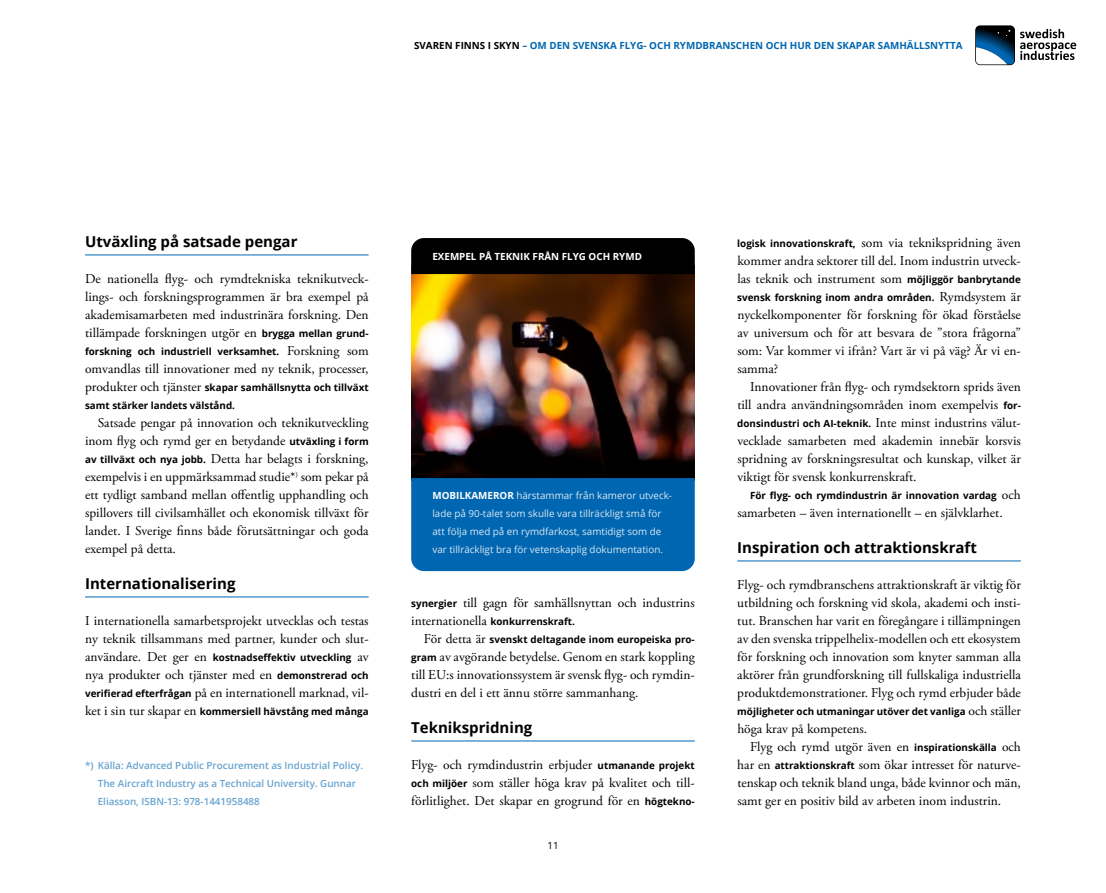
<style>
.page{position:relative;width:1106px;height:893px;background:#fff}
.page>*{position:absolute;margin:0;border:0;box-sizing:border-box;transform-origin:0 0}
.t1{font:700 15px "Open Sans";color:#000}
.t2{font:13.5px/18px "Adobe Garamond Pro";color:#000;text-align:justify}
.t3{font:700 9.9px/18px "Open Sans";color:#000}
.t4{font:9.9px/18px "Open Sans";color:#d9e8f3}
.t5{font:600 9.9px/18px "Open Sans";color:#66a3d0}
.t6{font:700 9.9px "Open Sans";color:#0066b1}
.t7{font:700 9.9px "Open Sans";color:#fff}
.t8{font:9.9px "Open Sans";color:#000}
.s1{color:#000}
.s2{font-family:"Open Sans";font-weight:700;font-size:9.9px}
.s3{font-family:"Adobe Garamond Pro";font-weight:400;font-size:13.5px}
.s4{font-weight:700;color:#fff}
</style>
<div class="page">
<hr style="left:85px;top:255px;width:284px;height:1px;background:#0066b1">
<hr style="left:85px;top:597px;width:284px;height:1px;background:#0066b1">
<hr style="left:411px;top:741px;width:283px;height:1px;background:#0066b1">
<hr style="left:737px;top:561px;width:283px;height:1px;background:#0066b1">
<img style="left:411px;top:274px;width:283px;height:204px">
<div style="left:411px;top:478px;width:283px;height:93px;background:#0066b1"></div>
<div style="left:411px;top:238px;width:283px;height:36px;background:#000"></div>
<svg style="left:975px;top:25px;width:40px;height:40px"></svg>
<svg style="left:976px;top:26px;width:38px;height:38px"></svg>
<svg style="left:1020px;top:29px;width:56px;height:31px"></svg>
<p class="t6" style="left:414px;top:38px;width:550px"><span class="s1">SVAREN FINNS I SKYN</span> – OM DEN SVENSKA FLYG- OCH RYMDBRANSCHEN OCH HUR DEN SKAPAR SAMHÄLLSNYTTA</p>
<p class="t1" style="left:85px;top:231px;width:214px">Utväxling på satsade pengar</p>
<p class="t2" style="left:85px;top:270px;width:285px">De nationella flyg- och rymdtekniska teknikutveck&shy;lings- och forskningsprogrammen är bra exempel på akademisamarbeten med industrinära forskning. Den tillämpade forskningen utgör en <span class="s2">brygga mellan grund-</span></p>
<p class="t3" style="left:85px;top:342px;width:285px">forskning och industriell verksamhet. <span class="s3">Forskning som</span></p>
<p class="t2" style="left:85px;top:360px;width:285px">omvandlas till innovationer med ny teknik, processer,</p>
<p class="t3" style="left:85px;top:378px;width:285px"><span class="s3">produkter och tjänster</span> skapar samhällsnytta och tillväxt samt stärker landets välstånd.</p>
<p class="t2" style="left:85px;top:414px;width:285px;text-indent:13px">Satsade pengar på innovation och teknikutveckling inom flyg och rymd ger en betydande <span class="s2">utväxling i form av tillväxt och nya jobb.</span> Detta har belagts i forskning, exempelvis i en uppmärksammad studie*<sup>)</sup> som pekar på ett tydligt samband mellan offentlig upphandling och spillovers till civilsamhället och ekonomisk tillväxt för landet. I Sverige finns både förutsättningar och goda exempel på detta.</p>
<p class="t1" style="left:85px;top:573px;width:152px">Internationalisering</p>
<p class="t2" style="left:85px;top:612px;width:285px">I internationella samarbetsprojekt utvecklas och testas ny teknik tillsammans med partner, kunder och slut-</p>
<p class="t3" style="left:85px;top:648px;width:285px"><span class="s3">användare. Det ger en</span> kostnadseffektiv utveckling <span class="s3">av</span></p>
<p class="t2" style="left:85px;top:666px;width:285px">nya produkter och tjänster med en <span class="s2">demonstrerad och verifierad efterfrågan</span> på en internationell marknad, vil-</p>
<p class="t3" style="left:85px;top:702px;width:285px"><span class="s3">ket i sin tur skapar en</span> kommersiell hävstång med många</p>
<p class="t5" style="left:98px;top:756px;width:267px;text-indent:-13px">*) Källa: Advanced Public Procurement as Industrial Policy.<br>The Aircraft Industry as a Technical University. Gunnar<br>Eliasson, ISBN-13: 978-1441958488</p>
<p class="t7" style="left:432px;top:249px;width:211px">EXEMPEL PÅ TEKNIK FRÅN FLYG OCH RYMD</p>
<p class="t4" style="left:432px;top:486px;width:241px"><span class="s4">MOBILKAMEROR</span> härstammar från kameror utveck&shy;lade på 90-talet som skulle vara tillräckligt små för att följa med på en rymdfarkost, samtidigt som de var tillräckligt bra för vetenskaplig dokumentation.</p>
<p class="t2" style="left:411px;top:594px;width:285px"><span class="s2">synergier</span> till gagn för samhällsnyttan och industrins</p>
<p class="t3" style="left:424px;top:612px;width:272px;text-indent:-13px"><span class="s3">internationella</span> konkurrenskraft.<br><span class="s3">För detta är</span> svenskt deltagande inom europeiska pro-</p>
<p class="t2" style="left:411px;top:648px;width:285px"><span class="s2">gram</span> av avgörande betydelse. Genom en stark koppling till EU:s innovationssystem är svensk flyg- och rymdin&shy;dustri en del i ett ännu större sammanhang.</p>
<p class="t1" style="left:411px;top:717px;width:123px">Teknikspridning</p>
<p class="t2" style="left:411px;top:756px;width:285px">Flyg- och rymdindustrin erbjuder <span class="s2">utmanande projekt och miljöer</span> som ställer höga krav på kvalitet och till&shy;förlitlighet. Det skapar en grogrund för en <span class="s2">högtekno-</span></p>
<p class="t8" style="left:547px;top:838px;width:13px">11</p>
<p class="t2" style="left:737px;top:234px;width:285px"><span class="s2">logisk innovationskraft,</span> som via teknikspridning även kommer andra sektorer till del. Inom industrin utveck&shy;las teknik och instrument som <span class="s2">möjliggör banbrytande</span></p>
<p class="t3" style="left:737px;top:288px;width:285px">svensk forskning inom andra områden. <span class="s3">Rymdsystem är</span></p>
<p class="t2" style="left:737px;top:306px;width:285px">nyckelkomponenter för forskning för ökad förståelse av universum och för att besvara de ”stora frågorna” som: Var kommer vi ifrån? Vart är vi på väg? Är vi en&shy;samma?</p>
<p class="t2" style="left:737px;top:378px;width:285px;text-align:right">Innovationer från flyg- och rymdsektorn sprids även till andra användningsområden inom exempelvis <span class="s2">for-</span></p>
<p class="t3" style="left:737px;top:414px;width:285px">donsindustri och AI-teknik. <span class="s3">Inte minst industrins välut-</span></p>
<p class="t2" style="left:737px;top:432px;width:285px">vecklade samarbeten med akademin innebär korsvis spridning av forskningsresultat och kunskap, vilket är viktigt för svensk konkurrenskraft.</p>
<p class="t3" style="left:750px;top:486px;width:272px">För flyg- och rymdindustrin är innovation vardag <span class="s3">och</span></p>
<p class="t2" style="left:737px;top:504px;width:267px">samarbeten – även internationellt – en självklarhet.</p>
<p class="t1" style="left:737px;top:537px;width:241px">Inspiration och attraktionskraft</p>
<p class="t2" style="left:737px;top:576px;width:285px">Flyg- och rymdbranschens attraktionskraft är viktig för utbildning och forskning vid skola, akademi och insti&shy;tut. Branschen har varit en föregångare i tillämpningen av den svenska trippelhelix-modellen och ett ekosystem för forskning och innovation som knyter samman alla aktörer från grundforskning till fullskaliga industriella produktdemonstrationer. Flyg och rymd erbjuder både</p>
<p class="t3" style="left:737px;top:702px;width:285px">möjligheter och utmaningar utöver det vanliga <span class="s3">och ställer</span></p>
<p class="t2" style="left:737px;top:720px;width:131px">höga krav på kompetens.</p>
<p class="t2" style="left:750px;top:738px;width:272px">Flyg och rymd utgör även en <span class="s2">inspirationskälla</span> och</p>
<p class="t2" style="left:737px;top:756px;width:285px">har en <span class="s2">attraktionskraft</span> som ökar intresset för naturve-</p>
<p class="t2" style="left:737px;top:774px;width:285px">tenskap och teknik bland unga, både kvinnor och män,</p>
<p class="t2" style="left:737px;top:792px;width:265px">samt ger en positiv bild av arbeten inom industrin.</p>
</div>
